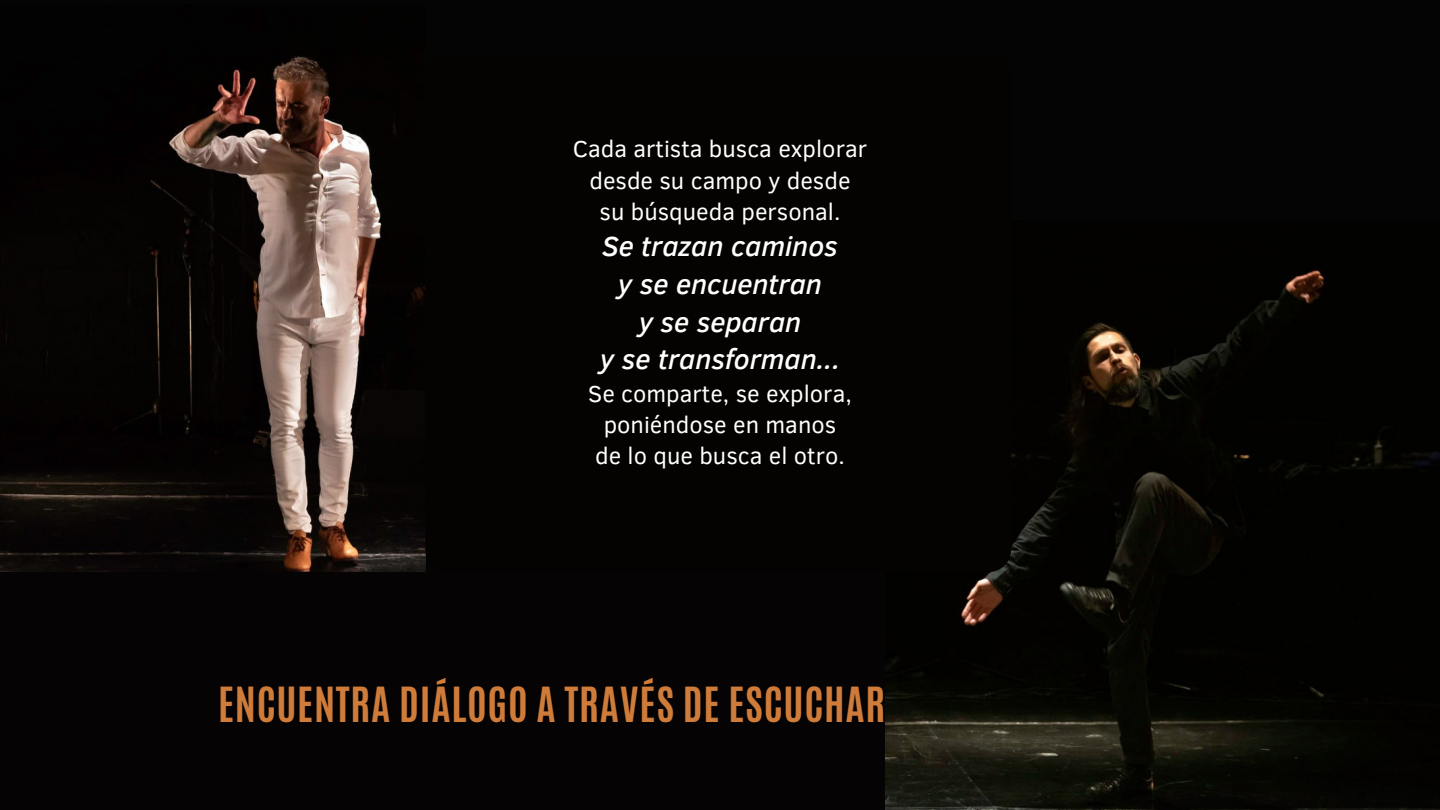
<style>
.page{position:relative;width:1440px;height:810px;background:#040405}
.page>*{position:absolute;margin:0;border:0;box-sizing:border-box;transform-origin:0 0}
.t1{font:700 40.4px "Antonio";letter-spacing:.02em;color:#cf7c3a}
.t2{font:italic 500 28.3px "Clear Sans";color:#fff}
.t3{font:23.7px/31.2px "Clear Sans";color:#fff;text-align:center}
</style>
<div class="page">
<img style="left:0;top:56px;width:425px;height:516px">
<img style="left:885px;top:270px;width:555px;height:540px">
<div style="left:425px;top:56px;width:586px;height:516px;background:#040301;border-radius:22px"></div>
<p class="t3" style="left:573px;top:132px;width:296px">Cada artista busca explorar desde su campo y desde</p>
<p class="t3" style="left:600px;top:195px;width:242px">su búsqueda personal.</p>
<p class="t2" style="left:602px;top:226px;width:237px">Se trazan caminos</p>
<p class="t2" style="left:618px;top:264px;width:206px">y se encuentran</p>
<p class="t2" style="left:639px;top:301px;width:164px">y se separan</p>
<p class="t2" style="left:600px;top:339px;width:242px">y se transforman...</p>
<p class="t3" style="left:588px;top:377px;width:265px">Se comparte, se explora, poniéndose en manos</p>
<p class="t3" style="left:595px;top:439px;width:251px">de lo que busca el otro.</p>
<p class="t1" style="left:218px;top:676px;width:669px">ENCUENTRA DIÁLOGO A TRAVÉS DE ESCUCHAR</p>
</div>
